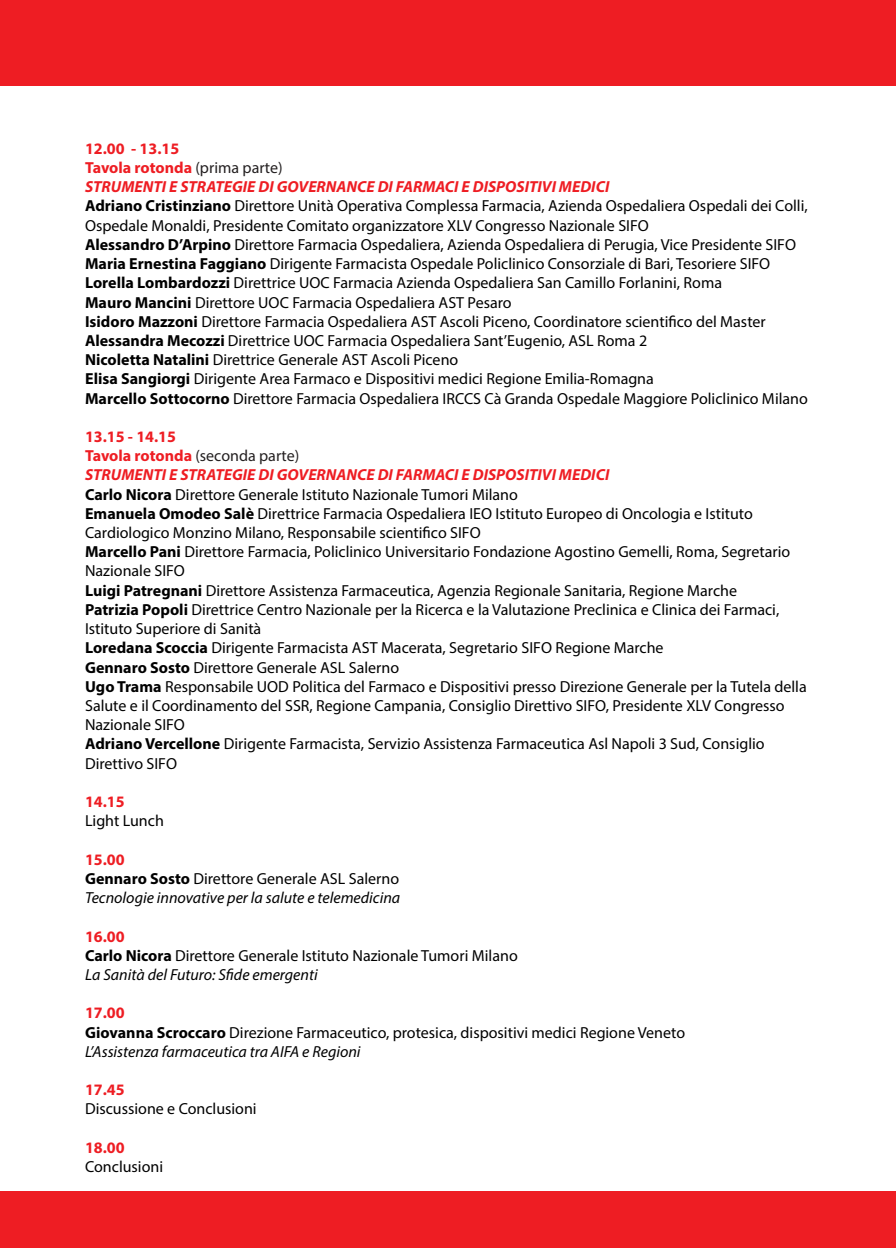
<style>
.page{position:relative;width:896px;height:1248px;background:#fff}
.page>*{position:absolute;margin:0;border:0;box-sizing:border-box;transform-origin:0 0}
.t1{font:16px/19.2px "Myriad Pro";color:#000}
.t2{font:italic 700 16px "Myriad Pro";color:#ee1d23}
.t3{font:italic 16px "Myriad Pro";color:#000}
.t4{font:700 16px "Myriad Pro";color:#ee1d23}
.t5{font:16px "Myriad Pro";color:#231f20}
.s1{font-weight:400;color:#231f20}
.s2{font-weight:700}
.s3{font-weight:700;color:#ee1d23}
</style>
<div class="page">
<div style="left:0;top:0;width:896px;height:85px;background:#ee1d23"></div>
<div style="left:0;top:1191px;width:896px;height:56px;background:#ee1d23"></div>
<p class="t4" style="left:85px;top:138px;width:96px">12.00 - 13.15</p>
<p class="t4" style="left:85px;top:157px;width:199px">Tavola rotonda <span class="s1">(prima parte)</span></p>
<p class="t2" style="left:85px;top:176px;width:526px">STRUMENTI E STRATEGIE DI GOVERNANCE DI FARMACI E DISPOSITIVI MEDICI</p>
<p class="t1" style="left:85px;top:196px;width:724px"><span class="s2">Adriano Cristinziano</span> Direttore Unità Operativa Complessa Farmacia, Azienda Ospedaliera Ospedali dei Colli,<br>Ospedale Monaldi, Presidente Comitato organizzatore XLV Congresso Nazionale SIFO</p>
<p class="t1" style="left:85px;top:235px;width:712px"><span class="s2">Alessandro D’Arpino</span> Direttore Farmacia Ospedaliera, Azienda Ospedaliera di Perugia, Vice Presidente SIFO</p>
<p class="t1" style="left:85px;top:254px;width:687px"><span class="s2">Maria Ernestina Faggiano</span> Dirigente Farmacista Ospedale Policlinico Consorziale di Bari, Tesoriere SIFO</p>
<p class="t1" style="left:85px;top:273px;width:638px"><span class="s2">Lorella Lombardozzi</span> Direttrice UOC Farmacia Azienda Ospedaliera San Camillo Forlanini, Roma</p>
<p class="t1" style="left:85px;top:292px;width:428px"><span class="s2">Mauro Mancini</span> Direttore UOC Farmacia Ospedaliera AST Pesaro</p>
<p class="t1" style="left:85px;top:311px;width:682px"><span class="s2">Isidoro Mazzoni</span> Direttore Farmacia Ospedaliera AST Ascoli Piceno, Coordinatore scientifico del Master</p>
<p class="t1" style="left:85px;top:331px;width:564px"><span class="s2">Alessandra Mecozzi</span> Direttrice UOC Farmacia Ospedaliera Sant’Eugenio, ASL Roma 2</p>
<p class="t1" style="left:85px;top:350px;width:375px"><span class="s2">Nicoletta Natalini</span> Direttrice Generale AST Ascoli Piceno</p>
<p class="t1" style="left:85px;top:369px;width:570px"><span class="s2">Elisa Sangiorgi</span> Dirigente Area Farmaco e Dispositivi medici Regione Emilia-Romagna</p>
<p class="t1" style="left:85px;top:388px;width:724px"><span class="s2">Marcello Sottocorno</span> Direttore Farmacia Ospedaliera IRCCS Cà Granda Ospedale Maggiore Policlinico Milano</p>
<p class="t4" style="left:85px;top:426px;width:92px">13.15 - 14.15</p>
<p class="t5" style="left:85px;top:446px;width:216px"><span class="s3">Tavola rotonda</span> (seconda parte)</p>
<p class="t2" style="left:85px;top:464px;width:526px">STRUMENTI E STRATEGIE DI GOVERNANCE DI FARMACI E DISPOSITIVI MEDICI</p>
<p class="t1" style="left:85px;top:484px;width:434px"><span class="s2">Carlo Nicora</span> Direttore Generale Istituto Nazionale Tumori Milano</p>
<p class="t1" style="left:85px;top:503px;width:669px"><span class="s2">Emanuela Omodeo Salè</span> Direttrice Farmacia Ospedaliera IEO Istituto Europeo di Oncologia e Istituto<br>Cardiologico Monzino Milano, Responsabile scientifico SIFO</p>
<p class="t1" style="left:85px;top:542px;width:706px"><span class="s2">Marcello Pani</span> Direttore Farmacia, Policlinico Universitario Fondazione Agostino Gemelli, Roma, Segretario<br>Nazionale SIFO</p>
<p class="t1" style="left:85px;top:580px;width:653px"><span class="s2">Luigi Patregnani</span> Direttore Assistenza Farmaceutica, Agenzia Regionale Sanitaria, Regione Marche</p>
<p class="t1" style="left:85px;top:599px;width:696px"><span class="s2">Patrizia Popoli</span> Direttrice Centro Nazionale per la Ricerca e la Valutazione Preclinica e Clinica dei Farmaci,<br>Istituto Superiore di Sanità</p>
<p class="t1" style="left:85px;top:638px;width:580px"><span class="s2">Loredana Scoccia</span> Dirigente Farmacista AST Macerata, Segretario SIFO Regione Marche</p>
<p class="t1" style="left:85px;top:657px;width:316px"><span class="s2">Gennaro Sosto</span> Direttore Generale ASL Salerno</p>
<p class="t1" style="left:85px;top:676px;width:723px"><span class="s2">Ugo Trama</span> Responsabile UOD Politica del Farmaco e Dispositivi presso Direzione Generale per la Tutela della<br>Salute e il Coordinamento del SSR, Regione Campania, Consiglio Direttivo SIFO, Presidente XLV Congresso<br>Nazionale SIFO</p>
<p class="t1" style="left:85px;top:734px;width:681px"><span class="s2">Adriano Vercellone</span> Dirigente Farmacista, Servizio Assistenza Farmaceutica Asl Napoli 3 Sud, Consiglio<br>Direttivo SIFO</p>
<p class="t4" style="left:85px;top:791px;width:41px">14.15</p>
<p class="t1" style="left:85px;top:811px;width:80px">Light Lunch</p>
<p class="t4" style="left:85px;top:848px;width:41px">15.00</p>
<p class="t1" style="left:85px;top:868px;width:316px"><span class="s2">Gennaro Sosto</span> Direttore Generale ASL Salerno</p>
<p class="t3" style="left:85px;top:887px;width:317px">Tecnologie innovative per la salute e telemedicina</p>
<p class="t4" style="left:85px;top:925px;width:41px">16.00</p>
<p class="t1" style="left:85px;top:945px;width:434px"><span class="s2">Carlo Nicora</span> Direttore Generale Istituto Nazionale Tumori Milano</p>
<p class="t3" style="left:85px;top:964px;width:234px">La Sanità del Futuro: Sfide emergenti</p>
<p class="t4" style="left:85px;top:1002px;width:41px">17.00</p>
<p class="t1" style="left:85px;top:1022px;width:601px"><span class="s2">Giovanna Scroccaro</span> Direzione Farmaceutico, protesica, dispositivi medici Regione Veneto</p>
<p class="t3" style="left:85px;top:1041px;width:277px">L’Assistenza farmaceutica tra AIFA e Regioni</p>
<p class="t4" style="left:85px;top:1079px;width:41px">17.45</p>
<p class="t1" style="left:85px;top:1099px;width:173px">Discussione e Conclusioni</p>
<p class="t4" style="left:85px;top:1136px;width:41px">18.00</p>
<p class="t1" style="left:85px;top:1156px;width:80px">Conclusioni</p>
</div>
